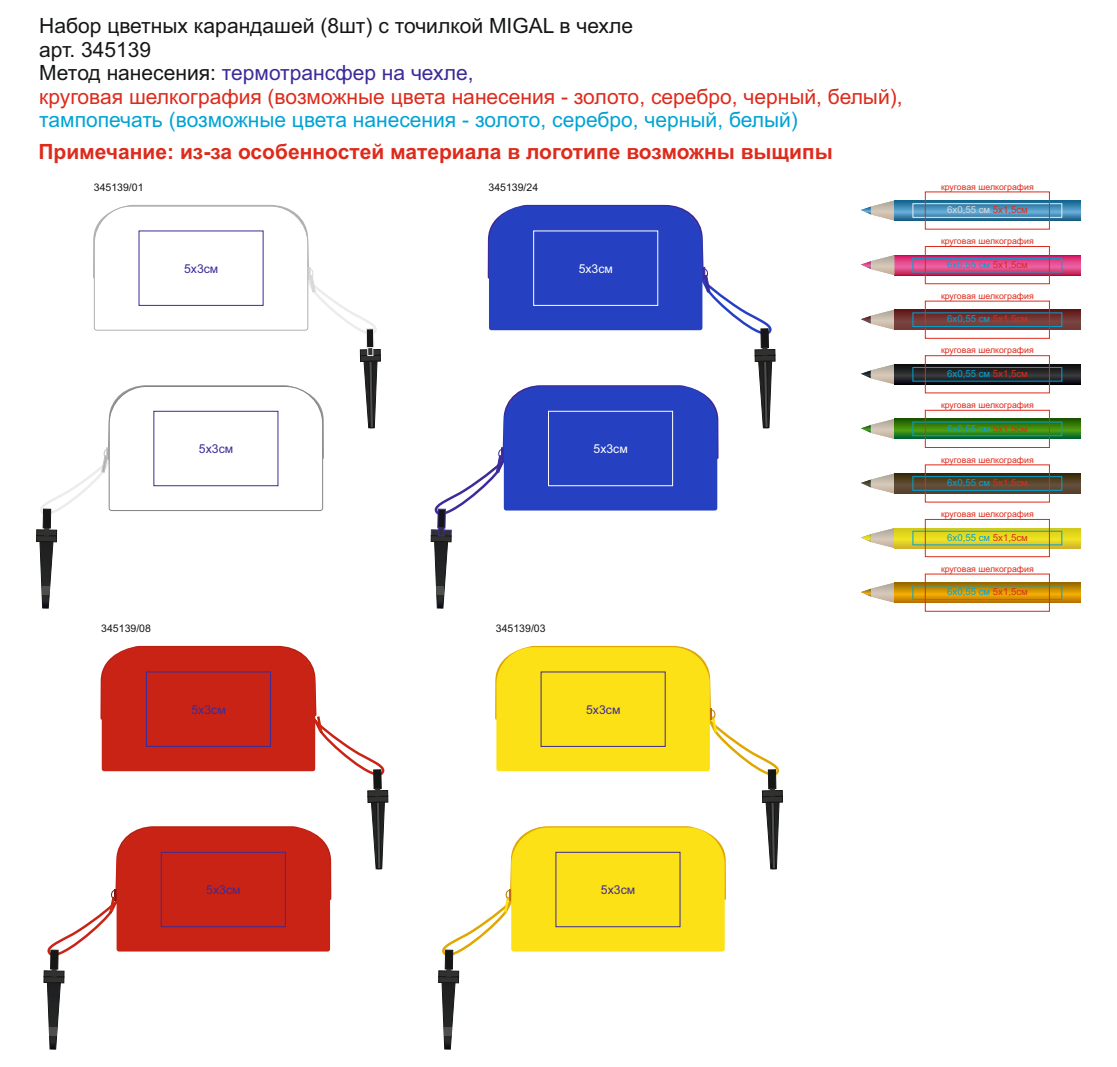
<style>
.page{position:relative;width:1117px;height:1067px;background:#fff}
.page>*{position:absolute;margin:0;border:0;box-sizing:border-box;transform-origin:0 0}
.t1{font:21px/23.4px "Arial";color:#dd2b1c}
.t2{font:21px "Arial";color:#00a3d4}
.t3{font:700 21px "Arial";color:#dd2b1c}
.t4{font:12.25px "Arial";color:#3c2b99}
.t5{font:12.25px "Arial";color:#fff}
.t6{font:10.5px "Arial";color:#151616}
.t7{font:9.62px "Arial";color:#00a3d4}
.t8{font:9.62px "Arial";color:#d9d9da}
.t9{font:8.75px "Arial";color:#dd2b1c}
.s1{color:#151616}
.s2{color:#3c2b99}
.s3{color:#dd2b1c}
</style>
<div class="page">
<svg style="left:431px;top:204px;width:344px;height:404px"></svg>
<svg style="left:36px;top:205px;width:344px;height:403px"></svg>
<div style="left:436px;top:586px;width:8px;height:9px;background:#4e4e4d"></div>
<div style="left:42px;top:586px;width:7px;height:9px;background:#4e4e4d"></div>
<svg style="left:894px;top:255px;width:186px;height:20px;background:#d44282"></svg>
<div style="left:912px;top:258px;width:149px;height:14px;border:1px solid #00a3d4"></div>
<svg style="left:894px;top:419px;width:186px;height:20px;background:#2d7d1a"></svg>
<svg style="left:894px;top:473px;width:186px;height:20px;background:#50442e"></svg>
<svg style="left:894px;top:528px;width:186px;height:20px;background:#d9cf28"></svg>
<svg style="left:894px;top:364px;width:186px;height:20px;background:#20252b"></svg>
<svg style="left:861px;top:419px;width:33px;height:20px"></svg>
<svg style="left:861px;top:255px;width:33px;height:20px"></svg>
<svg style="left:861px;top:473px;width:33px;height:20px"></svg>
<svg style="left:861px;top:310px;width:33px;height:19px"></svg>
<svg style="left:861px;top:528px;width:33px;height:20px"></svg>
<svg style="left:861px;top:364px;width:33px;height:20px"></svg>
<svg style="left:894px;top:310px;width:186px;height:19px;background:#673e40"></svg>
<div style="left:912px;top:367px;width:149px;height:14px;border:1px solid #00a3d4"></div>
<div style="left:912px;top:422px;width:149px;height:14px;border:1px solid #00a3d4"></div>
<div style="left:912px;top:476px;width:149px;height:14px;border:1px solid #00a3d4"></div>
<div style="left:912px;top:531px;width:149px;height:14px;border:1px solid #00a3d4"></div>
<svg style="left:894px;top:201px;width:186px;height:19px;background:#5191b7"></svg>
<svg style="left:861px;top:201px;width:33px;height:19px"></svg>
<div style="left:925px;top:246px;width:124px;height:38px;border:1px solid #dd2b1c"></div>
<svg style="left:894px;top:582px;width:186px;height:20px;background:#b88d13"></svg>
<svg style="left:861px;top:582px;width:33px;height:20px"></svg>
<div style="left:925px;top:355px;width:124px;height:38px;border:1px solid #dd2b1c"></div>
<div style="left:925px;top:410px;width:124px;height:37px;border:1px solid #dd2b1c"></div>
<div style="left:925px;top:519px;width:124px;height:38px;border:1px solid #dd2b1c"></div>
<div style="left:533px;top:231px;width:125px;height:75px;border:1px solid #fff"></div>
<div style="left:139px;top:231px;width:124px;height:75px;border:1px solid #3c2b99"></div>
<div style="left:548px;top:411px;width:124px;height:75px;border:1px solid #fff"></div>
<div style="left:153px;top:411px;width:125px;height:75px;border:1px solid #3c2b99"></div>
<svg style="left:438px;top:645px;width:344px;height:404px"></svg>
<div style="left:444px;top:1027px;width:7px;height:9px;background:#4e4e4d"></div>
<div style="left:555px;top:852px;width:125px;height:75px;border:1px solid #3c2b99"></div>
<svg style="left:44px;top:645px;width:344px;height:404px"></svg>
<div style="left:50px;top:1027px;width:7px;height:9px;background:#4e4e4d"></div>
<div style="left:146px;top:671px;width:125px;height:75px;border:1px solid #3c2b99"></div>
<div style="left:161px;top:852px;width:124px;height:75px;border:1px solid #3c2b99"></div>
<p class="t1" style="left:39px;top:16px;width:864px"><span class="s1">Набор цветных карандашей (8шт) с точилкой MIGAL в чехле<br>арт. 345139<br>Метод нанесения:</span> <span class="s2">термотрансфер на чехле,<br></span>круговая шелкография (возможные цвета нанесения - золото, серебро, черный, белый),</p>
<p class="t2" style="left:39px;top:112px;width:760px">тампопечать (возможные цвета нанесения - золото, серебро, черный, белый)</p>
<p class="t3" style="left:38px;top:144px;width:795px">Примечание: из-за особенностей материала в логотипе возможны выщипы</p>
<p class="t6" style="left:94px;top:183px;width:51px">345139/01</p>
<p class="t6" style="left:488px;top:183px;width:51px">345139/24</p>
<p class="t4" style="left:184px;top:263px;width:36px">5х3см</p>
<p class="t5" style="left:578px;top:263px;width:36px">5х3см</p>
<p class="t4" style="left:199px;top:444px;width:36px">5х3см</p>
<p class="t5" style="left:593px;top:444px;width:36px">5х3см</p>
<p class="t6" style="left:101px;top:624px;width:51px">345139/08</p>
<p class="t6" style="left:496px;top:624px;width:51px">345139/03</p>
<p class="t4" style="left:191px;top:704px;width:36px">5х3см</p>
<p class="t4" style="left:586px;top:704px;width:36px">5х3см</p>
<p class="t9" style="left:940px;top:183px;width:94px">круговая шелкография</p>
<p class="t8" style="left:946px;top:206px;width:82px">6х0,55 см <span class="s3">5х1,5см</span></p>
<p class="t9" style="left:940px;top:238px;width:94px">круговая шелкография</p>
<p class="t7" style="left:946px;top:261px;width:82px">6х0,55 см <span class="s3">5х1,5см</span></p>
<p class="t9" style="left:940px;top:292px;width:94px">круговая шелкография</p>
<p class="t7" style="left:946px;top:315px;width:82px">6х0,55 см <span class="s3">5х1,5см</span></p>
<p class="t9" style="left:940px;top:347px;width:94px">круговая шелкография</p>
<p class="t7" style="left:946px;top:370px;width:82px">6х0,55 см <span class="s3">5х1,5см</span></p>
<p class="t9" style="left:940px;top:401px;width:94px">круговая шелкография</p>
<p class="t7" style="left:946px;top:424px;width:82px">6х0,55 см <span class="s3">5х1,5см</span></p>
<p class="t9" style="left:940px;top:456px;width:94px">круговая шелкография</p>
<p class="t7" style="left:946px;top:479px;width:82px">6х0,55 см <span class="s3">5х1,5см</span></p>
<p class="t9" style="left:940px;top:511px;width:94px">круговая шелкография</p>
<p class="t7" style="left:946px;top:534px;width:82px">6х0,55 см <span class="s3">5х1,5см</span></p>
<p class="t9" style="left:940px;top:565px;width:94px">круговая шелкография</p>
<p class="t7" style="left:946px;top:588px;width:82px">6х0,55 см <span class="s3">5х1,5см</span></p>
<p class="t4" style="left:206px;top:885px;width:36px">5х3см</p>
<p class="t4" style="left:601px;top:885px;width:36px">5х3см</p>
</div>
